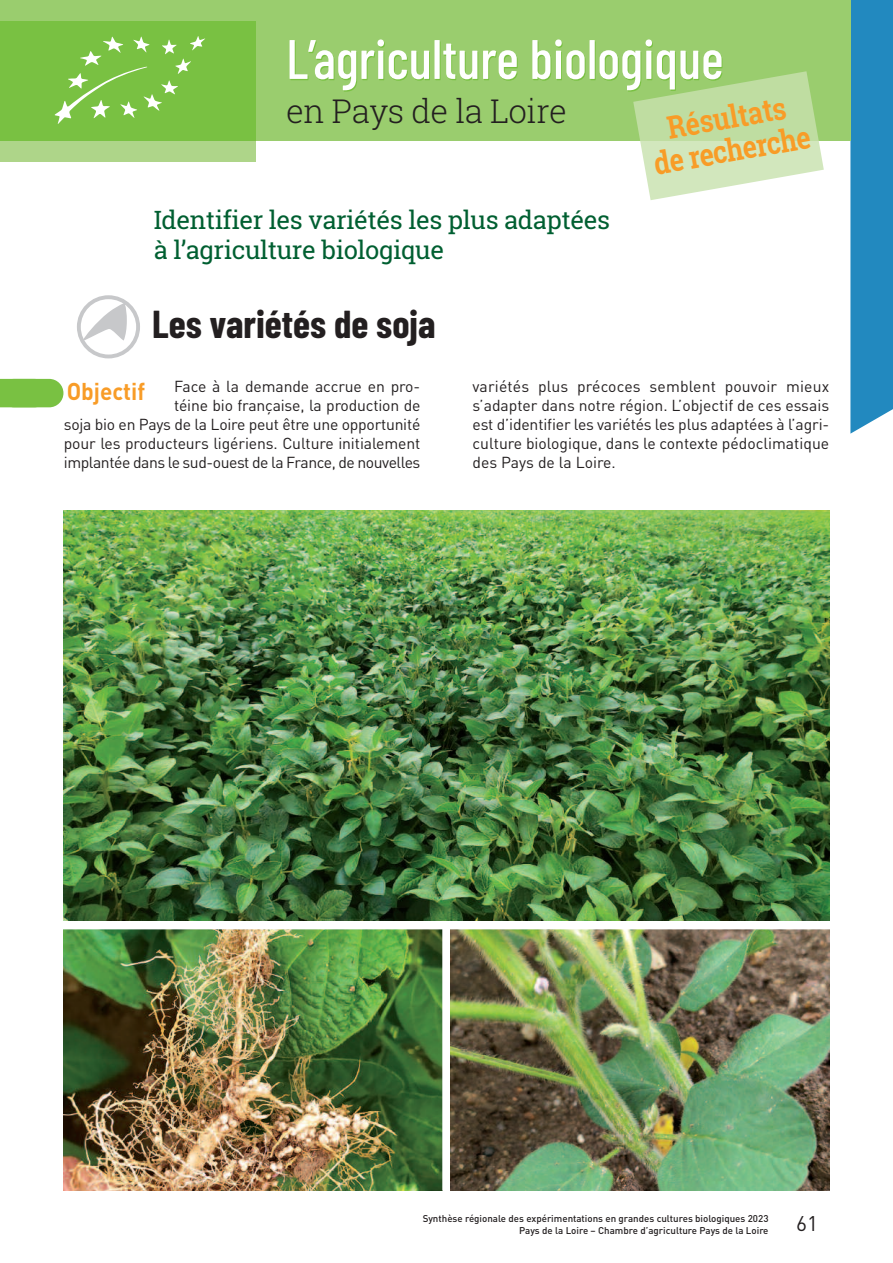
<style>
.page{position:relative;width:893px;height:1263px;background:#fff}
.page>*{position:absolute;margin:0;border:0;box-sizing:border-box;transform-origin:0 0}
.t1{font:500 55.5px "Barlow Condensed";color:#fff}
.t2{font:700 39px "Barlow Condensed";color:#231f20}
.t3{font:300 33px "Roboto Slab";letter-spacing:-.015em;color:#231f20}
.t4{font:700 31.5px/32.8px "Roboto Slab";color:#f89c27;text-align:center;scale:.85 1}
.t5{font:25.5px/30px "Roboto Slab";letter-spacing:-.015em;color:#005f31}
.t6{font:700 24px "DIN";color:#f89c27;scale:.94 1}
.t7{font:21px "DIN";color:#231f20}
.t8{font:15.75px/18.9px "DIN";letter-spacing:-.01em;color:#231f20;text-align:right}
.t9{font:500 9.75px/11.7px "DIN";color:#231f20;text-align:right}
</style>
<div class="page">
<img style="left:64px;top:510px;width:765px;height:411px">
<div style="left:850px;top:0;width:43px;height:434px;background:#2289bf"></div>
<div style="left:0;top:379px;width:63px;height:28px;background:#79c142;border-radius:14px"></div>
<svg style="left:0;top:379px;width:10px;height:28px"></svg>
<div style="left:0;top:0;width:850px;height:140px;background:#9acd6e"></div>
<div style="left:0;top:140px;width:255px;height:22px;background:#aed589"></div>
<div style="left:0;top:21px;width:255px;height:119px;background:#79c142"></div>
<svg style="left:54px;top:36px;width:151px;height:88px"></svg>
<svg style="left:633px;top:71px;width:191px;height:129px"></svg>
<svg style="left:77px;top:295px;width:63px;height:63px"></svg>
<img style="left:64px;top:929px;width:378px;height:262px">
<img style="left:451px;top:929px;width:378px;height:262px">
<h1 class="t1" style="left:286px;top:24px;width:439px">L’agriculture biologique</h1>
<h3 class="t3" style="left:286px;top:92px;width:282px">en Pays de la Loire</h3>
<h3 class="t4" style="left:646px;top:115px;width:188px;rotate:-10deg">Résultats<br>de recherche</h3>
<h3 class="t5" style="left:154px;top:206px;width:458px">Identifier les variétés les plus adaptées à l’agriculture biologique</h3>
<h2 class="t2" style="left:152px;top:300px;width:285px">Les variétés de soja</h2>
<p class="t8" style="left:64px;top:377px;width:358px">Face à la demande accrue en pro-<br>téine bio française, la production de<br>soja bio en Pays de la Loire peut être une opportunité pour les producteurs ligériens. Culture initialement implantée dans le sud-ouest de la France, de nouvelles</p>
<p class="t8" style="left:473px;top:377px;width:358px;text-align:justify">variétés plus précoces semblent pouvoir mieux s’adapter dans notre région. L’objectif de ces essais est d’identifier les variétés les plus adaptées à l’agri&shy;culture biologique, dans le contexte pédoclimatique des Pays de la Loire.</p>
<h3 class="t6" style="left:67px;top:378px;width:85px">Objectif</h3>
<p class="t9" style="left:423px;top:1213px;width:347px">Synthèse régionale des expérimentations en grandes cultures biologiques 2023<br>Pays de la Loire – Chambre d’agriculture Pays de la Loire</p>
<h3 class="t7" style="left:796px;top:1211px;width:23px">61</h3>
</div>
